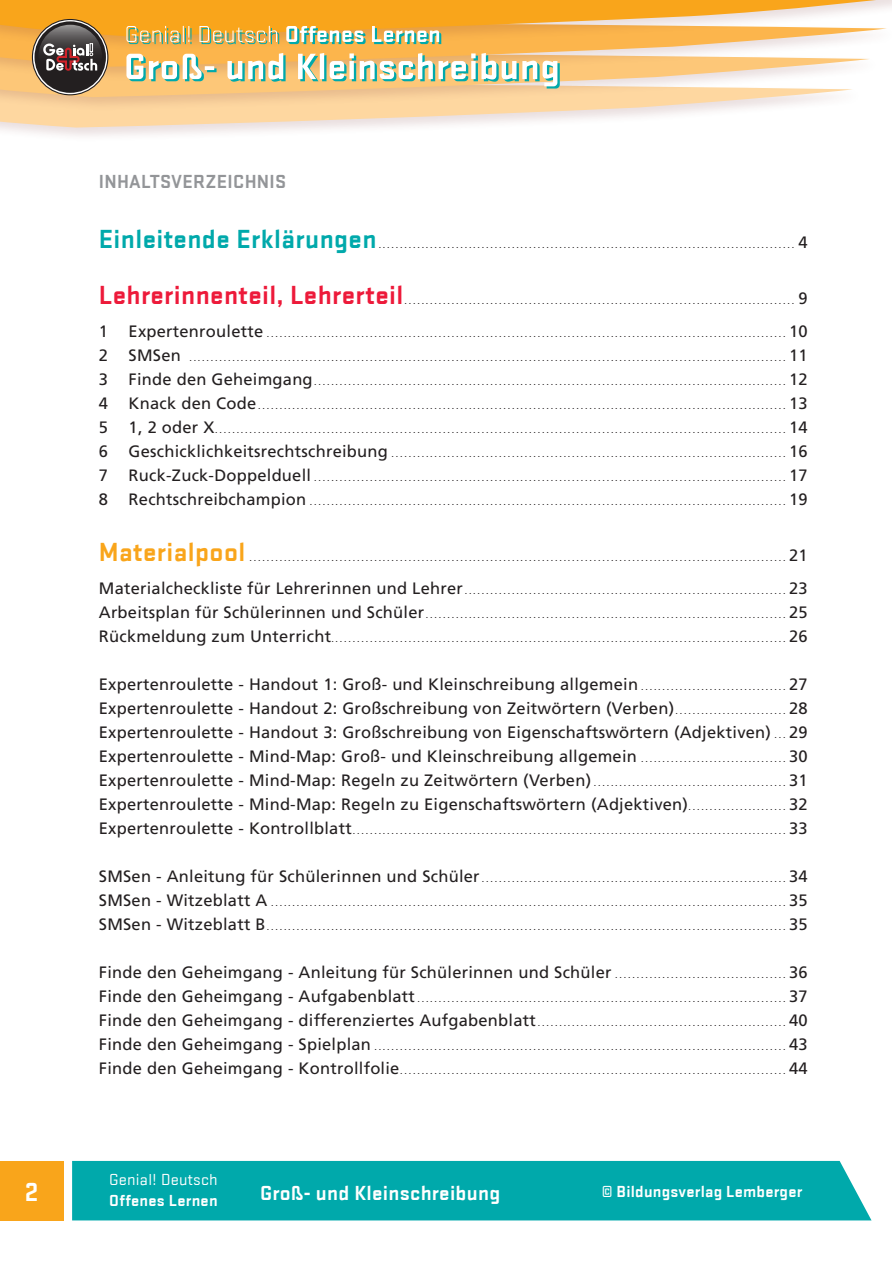
<style>
.page{position:relative;width:893px;height:1263px;background:#fff}
.page>*{position:absolute;margin:0;border:0;box-sizing:border-box;transform-origin:0 0}
.t1{font:700 27px "Stratum No 1";letter-spacing:.015em;color:#ed1a3a}
.t2{font:700 27px "Stratum No 1";letter-spacing:.015em;color:#00a9ab}
.t3{font:700 27px "Stratum No 1";letter-spacing:.015em;color:#f9a51b}
.t4{font:700 27px "Stratum No 1";color:#fff}
.t5{font:700 21px "Stratum No 1";letter-spacing:.015em;color:#fff}
.t6{font:700 19.5px "Stratum No 1";letter-spacing:.015em;color:#939598}
.t7{font:16.5px/24px "Frutiger LT Std";letter-spacing:.015em;color:#231f20;text-align:justify}
.t8{font:700 16.5px "Stratum No 1";letter-spacing:.015em;color:#fff}
.t9{font:16.5px "Stratum No 1";letter-spacing:.015em;color:#fff}
.t10{font:9px "Frutiger LT Std";color:#231f20}
.s1{font-size:16.5px}
.s2{font-size:9px}
</style>
<div class="page">
<div style="left:0;top:1161px;width:64px;height:59px;background:#f9a51b"></div>
<div style="left:0;top:81px;width:865px;height:61px;background:#6e2527;opacity:.15"></div>
<svg style="left:0;top:112px;width:864px;height:18px"></svg>
<div style="left:0;top:50px;width:882px;height:62px;background:#6e2527;opacity:.15"></div>
<svg style="left:0;top:89px;width:881px;height:10px;background:#f4ce9b"></svg>
<svg style="left:0;top:0;width:892px;height:89px"></svg>
<div style="left:72px;top:1161px;width:799px;height:59px;background:#00a9ab"></div>
<h1 class="t4" style="left:25px;top:1176px;width:15px">2</h1>
<h3 class="t6" style="left:99px;top:170px;width:189px">INHALTSVERZEICHNIS</h3>
<h1 class="t2" style="left:99px;top:224px;width:279px">Einleitende Erklärungen</h1>
<p class="t10" style="left:379px;top:239px;width:430px">................................................................................................. <span class="s1">4</span></p>
<h1 class="t1" style="left:99px;top:280px;width:306px">Lehrerinnenteil, Lehrerteil</h1>
<p class="t10" style="left:404px;top:296px;width:405px">........................................................................................... <span class="s1">9</span></p>
<p class="t10" style="left:99px;top:328px;width:710px"><span class="s1">1 Expertenroulette</span> ......................................................................................................................... <span class="s1">10</span></p>
<p class="t10" style="left:99px;top:352px;width:710px"><span class="s1">2 SMSen</span> ........................................................................................................................................... <span class="s1">11</span></p>
<p class="t10" style="left:99px;top:376px;width:710px"><span class="s1">3 Finde den Geheimgang</span>.............................................................................................................. <span class="s1">12</span></p>
<p class="t10" style="left:99px;top:400px;width:710px"><span class="s1">4 Knack den Code</span>........................................................................................................................... <span class="s1">13</span></p>
<p class="t10" style="left:99px;top:424px;width:710px"><span class="s1">5 1, 2 oder X</span>..................................................................................................................................... <span class="s1">14</span></p>
<p class="t10" style="left:99px;top:448px;width:710px"><span class="s1">6 Geschicklichkeitsrechtschreibung</span> ............................................................................................ <span class="s1">16</span></p>
<p class="t10" style="left:99px;top:472px;width:710px"><span class="s1">7 Ruck-Zuck-Doppelduell</span> .............................................................................................................. <span class="s1">17</span></p>
<p class="t10" style="left:99px;top:496px;width:710px"><span class="s1">8 Rechtschreibchampion</span> ............................................................................................................... <span class="s1">19</span></p>
<h1 class="t3" style="left:99px;top:537px;width:148px">Materialpool</h1>
<p class="t10" style="left:250px;top:553px;width:560px">............................................................................................................................. <span class="s1">21</span></p>
<p class="t10" style="left:99px;top:585px;width:710px"><span class="s1">Materialcheckliste für Lehrerinnen und Lehrer</span>........................................................................... <span class="s1">23</span></p>
<p class="t10" style="left:99px;top:609px;width:710px"><span class="s1">Arbeitsplan für Schülerinnen und Schüler</span>.................................................................................... <span class="s1">25</span></p>
<p class="t10" style="left:99px;top:633px;width:710px"><span class="s1">Rückmeldung zum Unterricht</span>.......................................................................................................... <span class="s1">26</span></p>
<p class="t7" style="left:99px;top:672px;width:710px">Expertenroulette - Handout 1: Groß- und Kleinschreibung allgemein <span class="s2">. . . . . . . . . . . . . . . . . . . . . . . . . . . . . . . . . .</span> 27<br>Expertenroulette - Handout 2: Großschreibung von Zeitwörtern (Verben)<span class="s2">. . . . . . . . . . . . . . . . . . . . . . . . . .</span> 28<br>Expertenroulette - Handout 3: Großschreibung von Eigenschaftswörtern (Adjektiven) <span class="s2">. . .</span> 29<br>Expertenroulette - Mind-Map: Groß- und Kleinschreibung allgemein <span class="s2">. . . . . . . . . . . . . . . . . . . . . . . . . . . . . . . . . .</span> 30<br>Expertenroulette - Mind-Map: Regeln zu Zeitwörtern (Verben) <span class="s2">. . . . . . . . . . . . . . . . . . . . . . . . . . . . . . . . . . . . . . . . . . . . .</span> 31<br>Expertenroulette - Mind-Map: Regeln zu Eigenschaftswörtern (Adjektiven)<span class="s2">. . . . . . . . . . . . . . . . . . . . . . .</span> 32</p>
<p class="t10" style="left:99px;top:825px;width:710px"><span class="s1">Expertenroulette - Kontrollblatt</span>..................................................................................................... <span class="s1">33</span></p>
<p class="t10" style="left:99px;top:873px;width:710px"><span class="s1">SMSen - Anleitung für Schülerinnen und Schüler</span>....................................................................... <span class="s1">34</span></p>
<p class="t10" style="left:99px;top:897px;width:710px"><span class="s1">SMSen - Witzeblatt A</span> ........................................................................................................................ <span class="s1">35</span></p>
<p class="t10" style="left:99px;top:921px;width:710px"><span class="s1">SMSen - Witzeblatt B</span>......................................................................................................................... <span class="s1">35</span></p>
<h3 class="t7" style="left:99px;top:960px;width:710px">Finde den Geheimgang - Anleitung für Schülerinnen und Schüler <span class="s2">. . . . . . . . . . . . . . . . . . . . . . . . . . . . . . . . . . . . . . . .</span> 36</h3>
<p class="t10" style="left:99px;top:993px;width:710px"><span class="s1">Finde den Geheimgang - Aufgabenblatt</span>...................................................................................... <span class="s1">37</span></p>
<p class="t10" style="left:99px;top:1017px;width:710px"><span class="s1">Finde den Geheimgang - differenziertes Aufgabenblatt</span>.......................................................... <span class="s1">40</span></p>
<p class="t10" style="left:99px;top:1041px;width:710px"><span class="s1">Finde den Geheimgang - Spielplan</span> ................................................................................................ <span class="s1">43</span></p>
<p class="t10" style="left:99px;top:1065px;width:710px"><span class="s1">Finde den Geheimgang - Kontrollfolie</span>.......................................................................................... <span class="s1">44</span></p>
<h3 class="t9" style="left:109px;top:1171px;width:110px">Genial! Deutsch</h3>
<h3 class="t8" style="left:109px;top:1191px;width:110px">Offenes Lernen</h3>
<h2 class="t5" style="left:260px;top:1181px;width:242px">Groß- und Kleinschreibung</h2>
<h3 class="t8" style="left:602px;top:1183px;width:202px">© Bildungsverlag Lemberger</h3>
</div>
